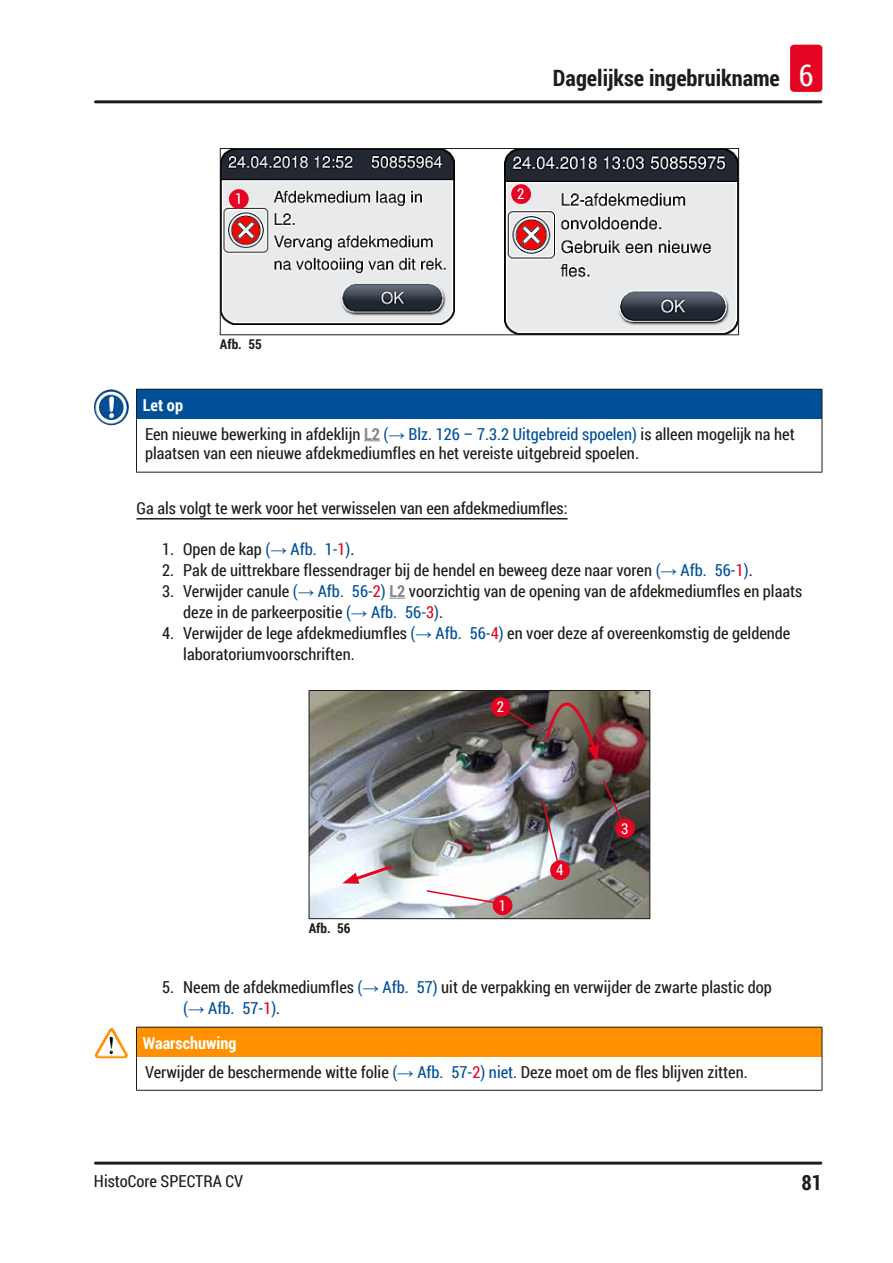
<style>
.page{position:relative;width:893px;height:1263px;background:#fff}
.page>*{position:absolute;margin:0;border:0;box-sizing:border-box;transform-origin:0 0}
.t1{font:700 22.5px "Roboto Condensed";color:#1d1d1b}
.t2{font:700 21px "Roboto Condensed";color:#1d1d1b}
.Source_of_danger{font:16.5px/20.9px "Roboto Condensed";color:#1d1d1b}
.I_Topic{font:16.5px "Roboto Condensed";color:#1d1d1b}
.Signalword__no_use_a{font:700 16.5px "Roboto Condensed";color:#fff}
.t3{font:15px "Roboto Condensed";color:#fff}
.t4{font:700 13.5px "Roboto Condensed";color:#1d1d1b}
.s1{font-weight:400;font-size:30px;color:#fff}
.s2{font-weight:700;color:#878787}
.s3{color:#005099}
.s4{font-family:"Arial";color:#005099}
.s5{color:#e40522}
</style>
<div class="page">
<hr style="left:95px;top:100px;width:726px;height:3px;background:#1d1d1b">
<hr style="left:95px;top:1161px;width:726px;height:3px;background:#1d1d1b">
<div style="left:790px;top:45px;width:32px;height:47px;background:#e40522;border-radius:4px"></div>
<hr style="left:136px;top:518px;width:432px;height:1px;background:#1d1d1b">
<svg style="left:389px;top:598px;width:16px;height:1px"></svg>
<img style="left:504px;top:150px;width:233px;height:183px">
<img style="left:222px;top:150px;width:232px;height:175px">
<div style="left:229px;top:189px;width:20px;height:20px;background:#e40522;border-radius:50%"></div>
<div style="left:511px;top:184px;width:20px;height:20px;background:#e40522;border-radius:50%"></div>
<div style="left:220px;top:148px;width:519px;height:187px;border:1px solid #1d1d1b"></div>
<div style="left:136px;top:389px;width:686px;height:30px;background:#005099"></div>
<svg style="left:136px;top:390px;width:1px;height:29px"></svg>
<hr style="left:136px;top:419px;width:1px;height:53px;background:#1d1d1b">
<hr style="left:822px;top:419px;width:1px;height:53px;background:#1d1d1b">
<hr style="left:136px;top:472px;width:686px;height:1px;background:#1d1d1b">
<hr style="left:136px;top:389px;width:686px;height:1px;background:#1d1d1b">
<svg style="left:822px;top:390px;width:1px;height:29px"></svg>
<img style="left:94px;top:389px;width:26px;height:36px">
<svg style="left:364px;top:440px;width:16px;height:1px"></svg>
<img style="left:311px;top:692px;width:337px;height:225px">
<svg style="left:506px;top:709px;width:30px;height:21px"></svg>
<svg style="left:602px;top:779px;width:22px;height:43px"></svg>
<svg style="left:542px;top:801px;width:17px;height:62px"></svg>
<svg style="left:426px;top:889px;width:73px;height:16px"></svg>
<div style="left:493px;top:895px;width:19px;height:20px;background:#e40522;border-radius:50%"></div>
<div style="left:491px;top:697px;width:19px;height:20px;background:#e40522;border-radius:50%"></div>
<div style="left:550px;top:860px;width:20px;height:20px;background:#e40522;border-radius:50%"></div>
<svg style="left:543px;top:701px;width:56px;height:61px;background:#70504c"></svg>
<div style="left:615px;top:818px;width:20px;height:20px;background:#e40522;border-radius:50%"></div>
<svg style="left:342px;top:863px;width:52px;height:21px"></svg>
<div style="left:309px;top:690px;width:341px;height:229px;border:1px solid #1d1d1b"></div>
<div style="left:136px;top:1027px;width:686px;height:30px;background:#ff9000"></div>
<hr style="left:136px;top:1027px;width:1px;height:30px;background:#1d1d1b">
<hr style="left:136px;top:1057px;width:1px;height:33px;background:#1d1d1b">
<hr style="left:822px;top:1057px;width:1px;height:33px;background:#1d1d1b">
<hr style="left:136px;top:1090px;width:686px;height:1px;background:#1d1d1b">
<hr style="left:136px;top:1027px;width:686px;height:1px;background:#1d1d1b">
<hr style="left:822px;top:1027px;width:1px;height:30px;background:#1d1d1b">
<img style="left:97px;top:1028px;width:14px;height:23px">
<h1 class="t1" style="left:553px;top:62px;width:262px">Dagelijkse ingebruikname <span class="s1">6</span></h1>
<p class="t3" style="left:235px;top:189px;width:9px">1</p>
<p class="t3" style="left:517px;top:184px;width:9px">2</p>
<p class="t4" style="left:220px;top:335px;width:43px">Afb. 55</p>
<p class="Signalword__no_use_a" style="left:143px;top:393px;width:42px">Let op</p>
<p class="Source_of_danger" style="left:145px;top:423px;width:651px;line-height:19.8px">Een nieuwe bewerking in afdeklijn <span class="s2">L2</span> <span class="s3">(</span><span class="s4">→</span> <span class="s3">Blz. 126 – 7.3.2 Uitgebreid spoelen)</span> is alleen mogelijk na het plaatsen van een nieuwe afdekmediumfles en het vereiste uitgebreid spoelen.</p>
<p class="I_Topic" style="left:136px;top:496px;width:433px">Ga als volgt te werk voor het verwisselen van een afdekmediumfles:</p>
<p class="Source_of_danger" style="left:162px;top:538px;width:194px">1. Open de kap <span class="s3">(</span><span class="s4">→</span> <span class="s3">Afb. 1‑</span><span class="s5">1</span><span class="s3">)</span>.</p>
<p class="Source_of_danger" style="left:162px;top:559px;width:592px">2. Pak de uittrekbare flessendrager bij de hendel en beweeg deze naar voren <span class="s3">(</span><span class="s4">→</span> <span class="s3">Afb. 56‑</span><span class="s5">1</span><span class="s3">)</span>.</p>
<p class="Source_of_danger" style="left:183px;top:580px;width:621px;text-indent:-21px">3. Verwijder canule <span class="s3">(</span><span class="s4">→</span> <span class="s3">Afb. 56‑</span><span class="s5">2</span><span class="s3">)</span> <span class="s2">L2</span> voorzichtig van de opening van de afdekmediumfles en plaats deze in de parkeerpositie <span class="s3">(</span><span class="s4">→</span> <span class="s3">Afb. 56‑</span><span class="s5">3</span><span class="s3">)</span>.</p>
<p class="Source_of_danger" style="left:183px;top:622px;width:609px;text-indent:-21px">4. Verwijder de lege afdekmediumfles <span class="s3">(</span><span class="s4">→</span> <span class="s3">Afb. 56‑</span><span class="s5">4</span><span class="s3">)</span> en voer deze af overeenkomstig de geldende laboratoriumvoorschriften.</p>
<p class="t4" style="left:309px;top:919px;width:43px">Afb. 56</p>
<p class="t3" style="left:497px;top:697px;width:9px">2</p>
<p class="t3" style="left:499px;top:895px;width:9px">1</p>
<p class="t3" style="left:556px;top:860px;width:9px">4</p>
<p class="t3" style="left:621px;top:818px;width:9px">3</p>
<p class="Source_of_danger" style="left:183px;top:976px;width:590px;text-indent:-21px">5. Neem de afdekmediumfles <span class="s3">(</span><span class="s4">→</span> <span class="s3">Afb. 57)</span> uit de verpakking en verwijder de zwarte plastic dop <span class="s3">(</span><span class="s4">→</span> <span class="s3">Afb. 57‑</span><span class="s5">1</span><span class="s3">)</span>.</p>
<p class="Signalword__no_use_a" style="left:143px;top:1031px;width:95px">Waarschuwing</p>
<p class="Source_of_danger" style="left:145px;top:1061px;width:604px">Verwijder de beschermende witte folie <span class="s3">(</span><span class="s4">→</span> <span class="s3">Afb. 57‑</span><span class="s5">2</span><span class="s3">) niet.</span> Deze moet om de fles blijven zitten.</p>
<p class="Source_of_danger" style="left:94px;top:1170px;width:151px">HistoCore SPECTRA CV</p>
<p class="t2" style="left:801px;top:1168px;width:22px">81</p>
</div>
